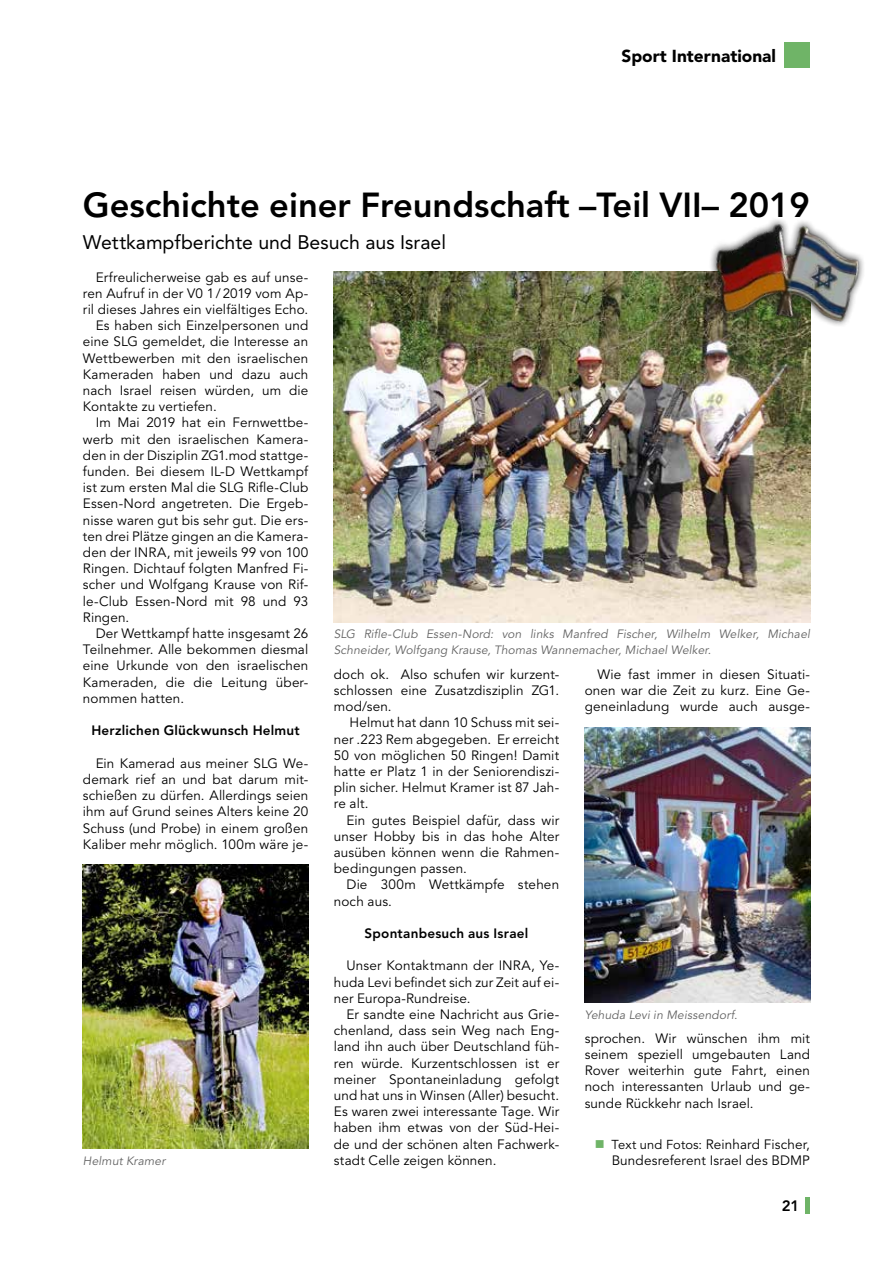
<style>
.page{position:relative;width:893px;height:1263px;background:#fff}
.page>*{position:absolute;margin:0;border:0;box-sizing:border-box;transform-origin:0 0}
.t1{font:800 34.5px "Avenir LT Std";color:#000}
.t2{font:19.5px "Avenir LT Std";color:#000}
.t3{font:900 17.25px "Avenir LT Std";color:#000}
.t4{font:800 15px "Avenir LT Std";color:#000}
.t5{font:13.5px/16.2px "Avenir LT Std";letter-spacing:.01em;color:#000;text-align:justify}
.t6{font:800 13.5px "Avenir LT Std";letter-spacing:.015em;color:#000}
.t7{font:italic 12px/16.2px "Avenir LT Std";letter-spacing:.01em;color:#636363}
.s1{color:#6fb467}
.s2{font-size:12.9px}
</style>
<div class="page">
<hr style="left:806px;top:1197px;width:4px;height:16px;background:#6fb467">
<div style="left:784px;top:43px;width:26px;height:25px;background:#6fb467"></div>
<img style="left:83px;top:864px;width:225px;height:284px">
<img style="left:585px;top:727px;width:225px;height:276px">
<img style="left:334px;top:271px;width:476px;height:352px">
<img style="left:692px;top:219px;width:172px;height:122px">
<p class="t3" style="left:621px;top:45px;width:156px">Sport International</p>
<h1 class="t1" style="left:83px;top:184px;width:729px">Geschichte einer Freundschaft –Teil VII– 2019</h1>
<h2 class="t2" style="left:83px;top:231px;width:365px">Wettkampfberichte und Besuch aus Israel</h2>
<p class="t5" style="left:96px;top:269px;width:214px">Erfreulicherweise gab es auf unse-</p>
<p class="t5" style="left:83px;top:285px;width:227px">ren Aufruf in der V0 1/2019 vom Ap-</p>
<p class="t5" style="left:83px;top:302px;width:227px">ril dieses Jahres ein vielfältiges Echo.</p>
<p class="t5" style="left:96px;top:318px;width:214px">Es haben sich Einzelpersonen und</p>
<p class="t5" style="left:83px;top:334px;width:227px">eine SLG gemeldet, die Interesse an</p>
<p class="t5" style="left:83px;top:350px;width:227px">Wettbewerben mit den israelischen</p>
<p class="t5" style="left:83px;top:366px;width:227px">Kameraden haben und dazu auch</p>
<p class="t5" style="left:83px;top:383px;width:227px">nach Israel reisen würden, um die</p>
<p class="t5" style="left:83px;top:399px;width:135px">Kontakte zu vertiefen.</p>
<p class="t5" style="left:96px;top:415px;width:214px">Im Mai 2019 hat ein Fernwettbe-</p>
<p class="t5" style="left:83px;top:431px;width:227px">werb mit den israelischen Kamera-</p>
<p class="t5" style="left:83px;top:447px;width:227px">den in der Disziplin ZG1.mod stattge-</p>
<p class="t5" style="left:83px;top:464px;width:227px">funden. Bei diesem IL-D Wettkampf</p>
<p class="t5" style="left:83px;top:480px;width:227px">ist zum ersten Mal die SLG Rifle-Club</p>
<p class="t5" style="left:83px;top:496px;width:227px">Essen-Nord angetreten. Die Ergeb-</p>
<p class="t5" style="left:83px;top:512px;width:227px">nisse waren gut bis sehr gut. Die ers-</p>
<p class="t5" style="left:83px;top:528px;width:227px">ten drei Plätze gingen an die Kamera-</p>
<p class="t5" style="left:83px;top:545px;width:227px">den der INRA, mit jeweils 99 von 100</p>
<p class="t5" style="left:83px;top:561px;width:227px">Ringen. Dichtauf folgten Manfred Fi-</p>
<p class="t5" style="left:83px;top:577px;width:227px">scher und Wolfgang Krause von Rif-</p>
<p class="t5" style="left:83px;top:593px;width:227px">le-Club Essen-Nord mit 98 und 93</p>
<p class="t5" style="left:83px;top:609px;width:48px">Ringen.</p>
<p class="t5" style="left:96px;top:626px;width:214px">Der Wettkampf hatte insgesamt 26</p>
<p class="t5" style="left:83px;top:642px;width:227px">Teilnehmer. Alle bekommen diesmal</p>
<p class="t5" style="left:83px;top:658px;width:227px">eine Urkunde von den israelischen</p>
<p class="t5" style="left:83px;top:674px;width:227px">Kameraden, die die Leitung über-</p>
<p class="t5" style="left:83px;top:690px;width:103px">nommen hatten.</p>
<p class="t6" style="left:91px;top:723px;width:210px">Herzlichen Glückwunsch Helmut</p>
<p class="t5" style="left:83px;top:755px;width:227px;text-indent:13px">Ein Kamerad aus meiner SLG We&shy;demark rief an und bat darum mit&shy;schießen zu dürfen. Allerdings seien ihm auf Grund seines Alters keine 20<br>Schuss (und Probe) in einem großen Kaliber mehr möglich. 100m wäre je-</p>
<p class="t7" style="left:334px;top:626px;width:478px">SLG Rifle-Club Essen-Nord: von links Manfred Fischer, Wilhelm Welker, Michael<br>Schneider, Wolfgang Krause, Thomas Wannemacher, Michael Welker.</p>
<p class="t5" style="left:334px;top:666px;width:227px">doch ok. Also schufen wir kurzent&shy;schlossen eine Zusatzdisziplin ZG1. mod/sen.</p>
<p class="t5" style="left:334px;top:715px;width:227px;text-indent:16px">Helmut hat dann 10 Schuss mit sei&shy;ner .223 Rem abgegeben. Er erreicht 50 von möglichen 50 Ringen! Damit hatte er Platz 1 in der Seniorendiszi&shy;plin sicher. Helmut Kramer ist 87 Jah&shy;re alt.</p>
<p class="t5" style="left:334px;top:812px;width:227px;text-indent:13px">Ein gutes Beispiel dafür, dass wir unser Hobby bis in das hohe Alter ausüben können wenn die Rahmen&shy;bedingungen passen.</p>
<p class="t5" style="left:334px;top:877px;width:227px;text-indent:13px">Die 300m Wettkämpfe stehen noch aus.</p>
<p class="t6" style="left:365px;top:925px;width:165px">Spontanbesuch aus Israel</p>
<p class="t5" style="left:334px;top:958px;width:227px;text-indent:13px">Unser Kontaktmann der INRA, Ye&shy;huda Levi befindet sich zur Zeit auf ei&shy;ner Europa-Rundreise.</p>
<p class="t5" style="left:334px;top:1006px;width:227px;text-indent:13px">Er sandte eine Nachricht aus Grie&shy;chenland, dass sein Weg nach Eng&shy;land ihn auch über Deutschland füh&shy;ren würde. Kurzentschlossen ist er meiner Spontaneinladung gefolgt und hat uns in Winsen (Aller) besucht.<br>Es waren zwei interessante Tage. Wir haben ihm etwas von der Süd-Hei&shy;de und der schönen alten Fachwerk&shy;stadt Celle zeigen können.</p>
<p class="t5" style="left:585px;top:666px;width:227px;text-indent:13px">Wie fast immer in diesen Situati&shy;onen war die Zeit zu kurz. Eine Ge&shy;geneinladung wurde auch ausge-</p>
<p class="t7" style="left:585px;top:1007px;width:154px">Yehuda Levi in Meissendorf.</p>
<p class="t5" style="left:585px;top:1030px;width:227px">sprochen. Wir wünschen ihm mit seinem speziell umgebauten Land Rover weiterhin gute Fahrt, einen noch interessanten Urlaub und ge&shy;sunde Rückkehr nach Israel.</p>
<p class="t5" style="left:595px;top:1136px;width:217px;text-align:right"><span class="s1">■</span> <span class="s2">Text und Fotos:</span> Reinhard Fischer,<br>Bundesreferent Israel des BDMP</p>
<p class="t7" style="left:83px;top:1153px;width:84px">Helmut Kramer</p>
<p class="t4" style="left:782px;top:1197px;width:19px">21</p>
</div>
